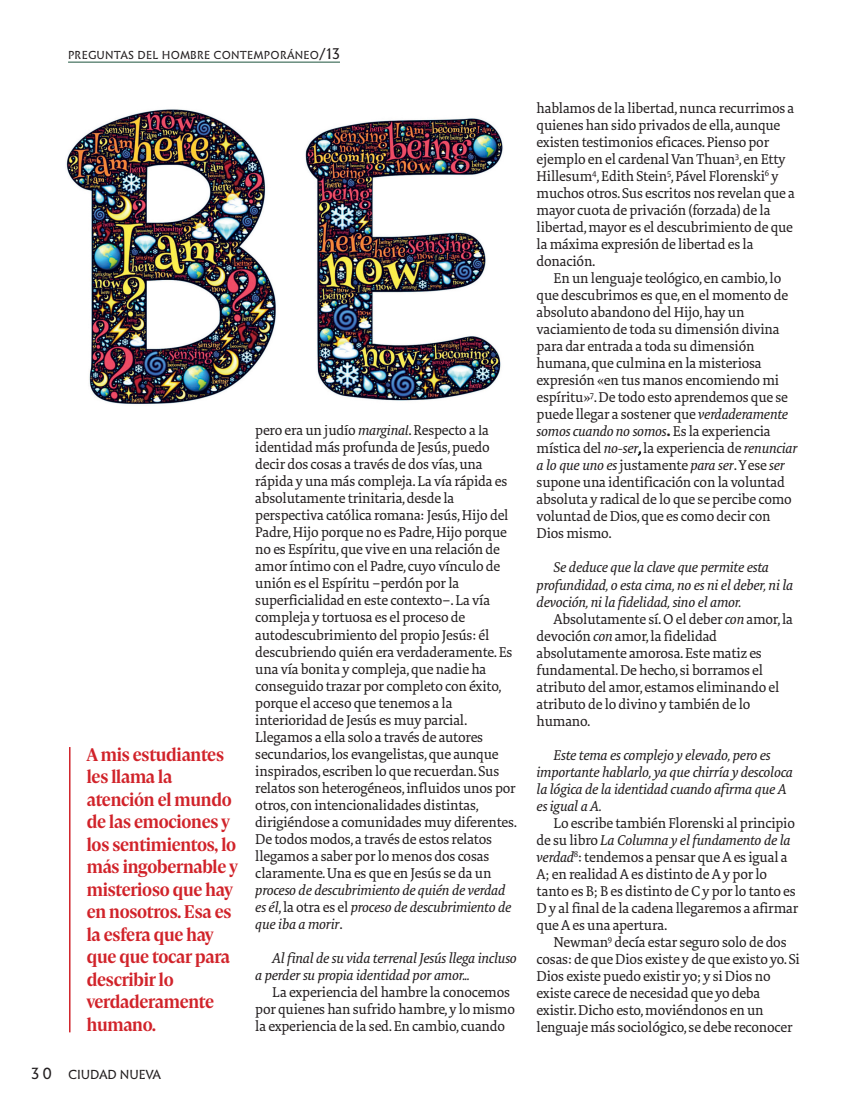
<style>
.page{position:relative;width:851px;height:1106px;background:#fff}
.page>*{position:absolute;margin:0;border:0;box-sizing:border-box;transform-origin:0 0}
.t1{font:600 18px/22.5px "Damien Display";letter-spacing:-.015em;color:#d1232a}
.t2{font:14.7px/17px "Tundra Pro";letter-spacing:-.015em;color:#231f20}
.t3{font:italic 14.7px/17px "Tundra Pro";letter-spacing:-.015em;color:#231f20}
.t4{font:12.15px "Infini";letter-spacing:-.015em;color:#231f20}
.t5{font:10.8px "Infini";letter-spacing:.02em;color:#231f20}
.s1{font-size:14.4px}
.s2{font-size:15px}
.s3{font-style:italic}
.s4{font-style:normal}
.s5{font-weight:700}
</style>
<div class="page">
<hr style="left:68px;top:61px;width:272px;height:2px;background:#698d7e">
<hr style="left:69px;top:747px;width:1px;height:285px;background:#d1232a">
<img style="left:66px;top:109px;width:437px;height:295px">
<p class="t5" style="left:68px;top:51px;width:273px">PREGUNTAS DEL HOMBRE CONTEMPORÁNEO<span class="s1">/13</span></p>
<p class="t1" style="left:87px;top:745px;width:152px">A mis estudiantes les llama la atención el mundo de las emociones y los sentimientos, lo más ingobernable y misterioso que hay en nosotros. Esa es la esfera que hay que que tocar para describir lo verdaderamente humano.</p>
<p class="t4" style="left:31px;top:1069px;width:131px"><span class="s2">3 0</span> CIUDAD NUEVA</p>
<p class="t2" style="left:255px;top:423px;width:263px">pero era un judío <span class="s3">marginal</span>.Respecto a la identidad más profunda de Jesús,puedo decir dos cosas a través de dos vías,una rápida y una más compleja.La vía rápida es absolutamente trinitaria,desde la perspectiva católica romana: Jesús,Hijo del Padre,Hijo porque no es Padre,Hijo porque no es Espíritu,que vive en una relación de amor íntimo con el Padre,cuyo vínculo de unión es el Espíritu –perdón por la superficialidad en este contexto–.La vía compleja y tortuosa es el proceso de autodescubrimiento del propio Jesús: él descubriendo quién era verdaderamente.Es una vía bonita y compleja,que nadie ha conseguido trazar por completo con éxito, porque el acceso que tenemos a la interioridad de Jesús es muy parcial.<br>Llegamos a ella solo a través de autores secundarios,los evangelistas,que aunque inspirados,escriben lo que recuerdan.Sus relatos son heterogéneos,influidos unos por otros,con intencionalidades distintas, dirigiéndose a comunidades muy diferentes.<br>De todos modos,a través de estos relatos llegamos a saber por lo menos dos cosas claramente.Una es que en Jesús se da un</p>
<p class="t3" style="left:255px;top:882px;width:258px">proceso de descubrimiento de quién de verdad es él<span class="s4">,la otra es el</span> proceso de descubrimiento de que iba a morir<span class="s4">.</span></p>
<p class="t3" style="left:255px;top:950px;width:263px;text-indent:17px">Al final de su vida terrenal Jesús llega incluso a perder su propia identidad por amor...</p>
<p class="t2" style="left:255px;top:984px;width:261px;text-indent:17px">La experiencia del hambre la conocemos por quienes han sufrido hambre,y lo mismo la experiencia de la sed.En cambio,cuando</p>
<p class="t2" style="left:536px;top:101px;width:260px">hablamos de la libertad,nunca recurrimos a quienes han sido privados de ella,aunque existen testimonios eficaces.Pienso por ejemplo en el cardenal Van Thuan<sup>3</sup>,en Etty Hillesum<sup>4</sup>,Edith Stein<sup>5</sup>,Pável Florenski<sup>6</sup> y muchos otros.Sus escritos nos revelan que a mayor cuota de privación (forzada) de la libertad,mayor es el descubrimiento de que la máxima expresión de libertad es la donación.</p>
<p class="t2" style="left:536px;top:271px;width:262px;text-indent:17px">En un lenguaje teológico,en cambio,lo que descubrimos es que,en el momento de absoluto abandono del Hijo,hay un vaciamiento de toda su dimensión divina para dar entrada a toda su dimensión humana,que culmina en la misteriosa expresión «en tus manos encomiendo mi espíritu»<sup>7</sup>.De todo esto aprendemos que se puede llegar a sostener que <span class="s3">verdaderamente somos cuando no somos</span><span class="s5">.</span> Es la experiencia mística del <span class="s3">no-ser,</span>la experiencia de <span class="s3">renunciar a lo que uno es</span>justamente <span class="s3">para ser</span>.Yese <span class="s3">ser </span>supone una identificación con la voluntad absoluta y radical de lo que se percibe como voluntad de Dios,que es como decir con Dios mismo.</p>
<p class="t3" style="left:536px;top:560px;width:258px;text-indent:17px">Se deduce que la clave que permite esta profundidad, o esta cima, no es ni el deber, ni la devoción, ni la fidelidad, sino el amor.</p>
<p class="t2" style="left:536px;top:611px;width:258px;text-indent:17px">Absolutamente sí.O el deber <span class="s3">con</span> amor,la devoción <span class="s3">con</span> amor,la fidelidad absolutamente amorosa.Este matiz es fundamental.De hecho,si borramos el atributo del amor,estamos eliminando el atributo de lo divino y también de lo humano.</p>
<p class="t3" style="left:536px;top:747px;width:258px;text-indent:17px">Este tema es complejo y elevado, pero es importante hablarlo, ya que chirría y descoloca la lógica de la identidad cuando afirma que A es igual a A.</p>
<p class="t2" style="left:536px;top:815px;width:263px;text-indent:17px">Lo escribe también Florenski al principio de su libro <span class="s3">La Columna y el fundamento de la verdad</span><sup>8</sup>: tendemos a pensar que A es igual a A; en realidad A es distinto de A y por lo tanto es B; B es distinto de C y por lo tanto es D y al final de la cadena llegaremos a afirmar que A es una apertura.</p>
<p class="t2" style="left:536px;top:934px;width:265px;text-indent:17px">Newman<sup>9</sup> decía estar seguro solo de dos cosas: de que Dios existe y de que existo yo.Si Dios existe puedo existir yo; y si Dios no existe carece de necesidad que yo deba existir.Dicho esto,moviéndonos en un lenguaje más sociológico,se debe reconocer</p>
</div>
